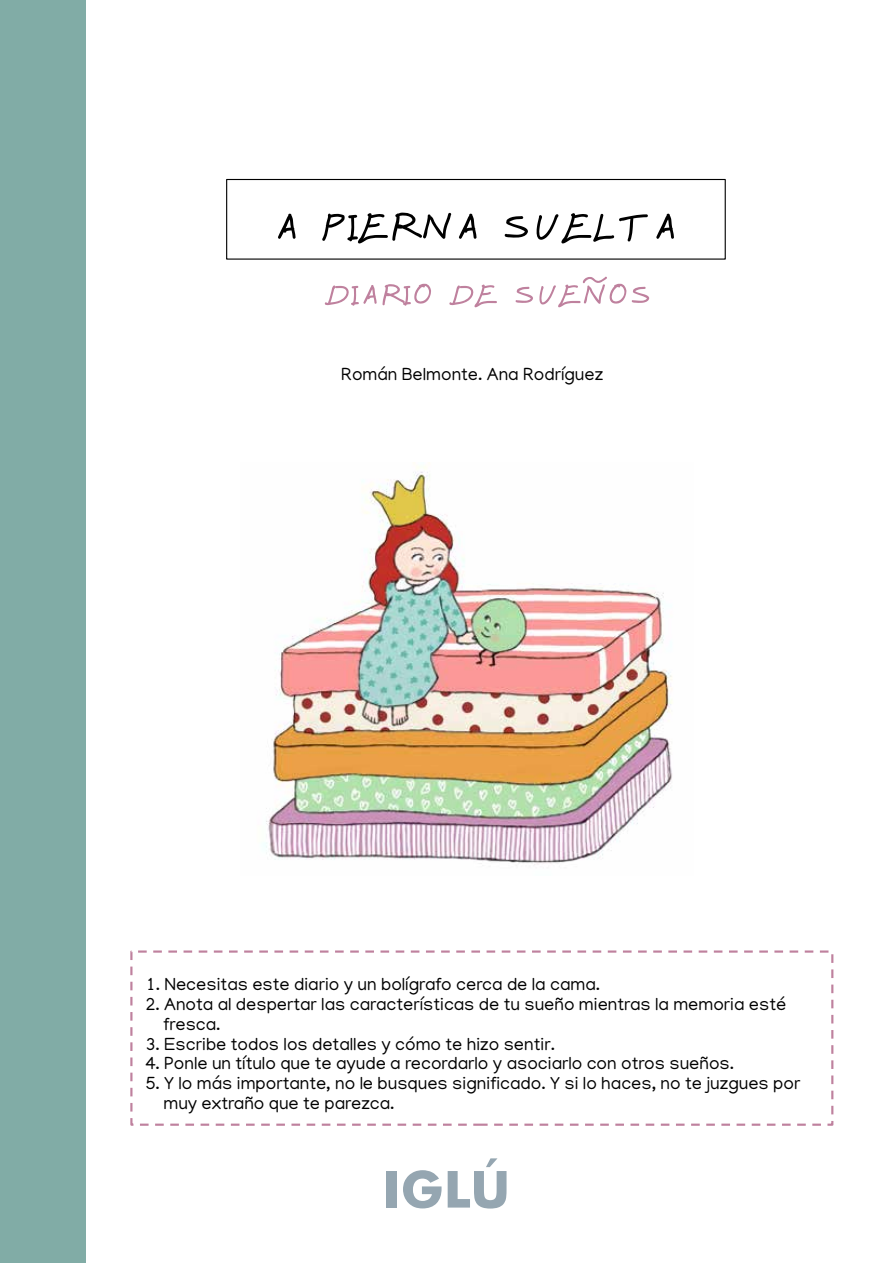
<style>
.page{position:relative;width:893px;height:1263px;background:#fff}
.page>*{position:absolute;margin:0;border:0;box-sizing:border-box;transform-origin:0 0}
.t1{font:72px "Karumbi";color:#000}
.t2{font:54px "Karumbi";color:#bf819e}
.t3{font:18px/19.8px "Manjari";color:#000}
</style>
<div class="page">
<svg style="left:226px;top:178px;width:500px;height:82px"></svg>
<div style="left:0;top:0;width:86px;height:1263px;background:#81aca6"></div>
<svg style="left:130px;top:950px;width:704px;height:176px"></svg>
<img style="left:263px;top:466px;width:409px;height:399px">
<div style="left:386px;top:1171px;width:10px;height:36px;background:#95a6b1"></div>
<svg style="left:403px;top:1170px;width:39px;height:38px"></svg>
<svg style="left:448px;top:1158px;width:58px;height:50px"></svg>
<h1 class="t1" style="left:273px;top:170px;width:407px">A PIERNA SUELTA</h1>
<h2 class="t2" style="left:324px;top:252px;width:329px">DIARIO DE SUEÑOS</h2>
<p class="t3" style="left:341px;top:364px;width:263px">Román Belmonte. Ana Rodríguez</p>
<p class="t3" style="left:146px;top:974px;width:455px">1. Necesitas este diario y un bolígrafo cerca de la cama.</p>
<p class="t3" style="left:163px;top:994px;width:624px;text-indent:-18px">2. Anota al despertar las características de tu sueño mientras la memoria esté fresca.</p>
<p class="t3" style="left:146px;top:1033px;width:411px">3. Escribe todos los detalles y cómo te hizo sentir.</p>
<p class="t3" style="left:146px;top:1053px;width:590px">4. Ponle un título que te ayude a recordarlo y asociarlo con otros sueños.</p>
<p class="t3" style="left:163px;top:1073px;width:638px;text-indent:-18px">5. Y lo más importante, no le busques significado. Y si lo haces, no te juzgues por muy extraño que te parezca.</p>
</div>
